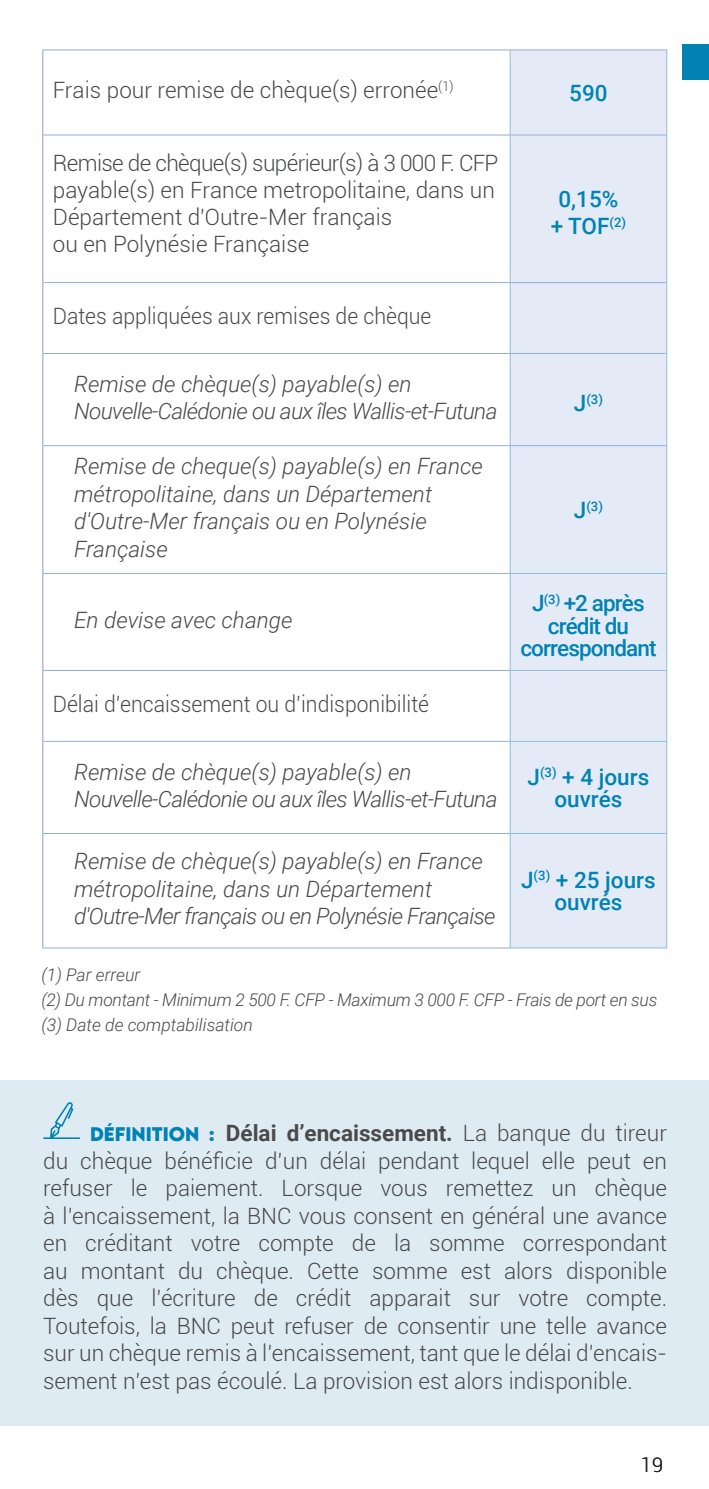
<style>
.page{position:relative;width:709px;height:1489px;background:#fff}
.page>*{position:absolute;margin:0;border:0;box-sizing:border-box;transform-origin:0 0}
.t1{font:300 22.5px/27.5px "Roboto";color:#494a4b;text-align:justify}
.t2{font:italic 300 22.5px/27.5px "Roboto";color:#494a4b}
.t3{font:italic 300 22.5px/27.5px "Roboto";letter-spacing:-.03em;color:#494a4b}
.t4{font:300 22.5px "Roboto";color:#494a4b;scale:.94 1}
.t5{font:500 22.5px/22.5px "Roboto";letter-spacing:-.005em;color:#0083b4;text-align:center}
.t6{font:500 22.5px/22.5px "Roboto";letter-spacing:-.04em;color:#0083b4;text-align:center}
.t7{font:300 20px "Roboto";color:#231f20}
.t8{font:italic 300 17.5px "Roboto";letter-spacing:-.02em;color:#494a4b}
.t9{font:italic 300 17.5px "Roboto";color:#494a4b}
.t10{font:500 13px "Roboto";color:#0083b4}
.s1{font-size:22.5px}
.s2{font-family:"LEMONMILK Pro";font-weight:700;font-size:17.5px;color:#0083b4}
.s3{font-weight:700}
</style>
<div class="page">
<div style="left:0;top:1079px;width:709px;height:345px;background:#dfebf3"></div>
<svg style="left:43px;top:1102px;width:37px;height:36px"></svg>
<div style="left:682px;top:45px;width:27px;height:35px;background:#0083b4"></div>
<div style="left:510px;top:50px;width:156px;height:897px;background:#e4ebf6"></div>
<hr style="left:42px;top:50px;width:1px;height:85px;background:#9797c4">
<hr style="left:42px;top:135px;width:1px;height:147px;background:#9797c4">
<hr style="left:42px;top:282px;width:1px;height:71px;background:#9797c4">
<hr style="left:42px;top:353px;width:1px;height:92px;background:#9797c4">
<hr style="left:42px;top:445px;width:1px;height:128px;background:#9797c4">
<hr style="left:42px;top:573px;width:1px;height:97px;background:#9797c4">
<hr style="left:42px;top:670px;width:1px;height:71px;background:#9797c4">
<hr style="left:42px;top:741px;width:1px;height:92px;background:#9797c4">
<hr style="left:42px;top:833px;width:1px;height:114px;background:#9797c4">
<hr style="left:509px;top:50px;width:1px;height:85px;background:#90bcd9">
<hr style="left:666px;top:50px;width:1px;height:85px;background:#90bcd9">
<hr style="left:509px;top:135px;width:1px;height:147px;background:#90bcd9">
<hr style="left:666px;top:135px;width:1px;height:147px;background:#90bcd9">
<hr style="left:509px;top:283px;width:1px;height:70px;background:#90bcd9">
<hr style="left:666px;top:282px;width:1px;height:71px;background:#90bcd9">
<hr style="left:509px;top:354px;width:1px;height:91px;background:#90bcd9">
<hr style="left:666px;top:353px;width:1px;height:92px;background:#90bcd9">
<hr style="left:509px;top:446px;width:1px;height:127px;background:#90bcd9">
<hr style="left:666px;top:445px;width:1px;height:128px;background:#90bcd9">
<hr style="left:510px;top:573px;width:157px;height:1px;background:#90bcd9">
<hr style="left:509px;top:573px;width:1px;height:97px;background:#90bcd9">
<hr style="left:666px;top:573px;width:1px;height:97px;background:#90bcd9">
<hr style="left:510px;top:670px;width:157px;height:1px;background:#90bcd9">
<hr style="left:509px;top:670px;width:1px;height:71px;background:#90bcd9">
<hr style="left:666px;top:670px;width:1px;height:71px;background:#90bcd9">
<hr style="left:510px;top:741px;width:157px;height:1px;background:#90bcd9">
<hr style="left:509px;top:741px;width:1px;height:92px;background:#90bcd9">
<hr style="left:666px;top:741px;width:1px;height:92px;background:#90bcd9">
<hr style="left:510px;top:833px;width:157px;height:1px;background:#90bcd9">
<hr style="left:509px;top:833px;width:1px;height:114px;background:#90bcd9">
<hr style="left:666px;top:833px;width:1px;height:114px;background:#90bcd9">
<hr style="left:510px;top:947px;width:157px;height:1px;background:#90bcd9">
<hr style="left:43px;top:49px;width:467px;height:1px;background:#91aeda">
<hr style="left:510px;top:49px;width:157px;height:1px;background:#91aeda">
<hr style="left:43px;top:135px;width:467px;height:1px;background:#91aeda">
<hr style="left:510px;top:135px;width:156px;height:1px;background:#91aeda">
<hr style="left:43px;top:282px;width:467px;height:1px;background:#91aeda">
<hr style="left:510px;top:282px;width:156px;height:1px;background:#91aeda">
<hr style="left:43px;top:353px;width:467px;height:1px;background:#91aeda">
<hr style="left:510px;top:353px;width:156px;height:1px;background:#91aeda">
<hr style="left:43px;top:445px;width:467px;height:1px;background:#91aeda">
<hr style="left:510px;top:445px;width:156px;height:1px;background:#91aeda">
<hr style="left:43px;top:573px;width:467px;height:1px;background:#91aeda">
<hr style="left:43px;top:670px;width:467px;height:1px;background:#91aeda">
<hr style="left:43px;top:741px;width:467px;height:1px;background:#91aeda">
<hr style="left:43px;top:833px;width:467px;height:1px;background:#91aeda">
<hr style="left:43px;top:947px;width:467px;height:1px;background:#91aeda">
<p class="t1" style="left:53px;top:76px;width:402px">Frais pour remise de chèque(s) erronée<sup>(1)</sup></p>
<p class="t5" style="left:569px;top:81px;width:40px">590</p>
<p class="t1" style="left:53px;top:148px;width:447px;text-align:left">Remise de chèque(s) supérieur(s) à 3 000 F. CFP payable(s) en France metropolitaine, dans un Département d'Outre-Mer français<br>ou en Polynésie Française</p>
<p class="t4" style="left:53px;top:300px;width:404px">Dates appliquées aux remises de chèque</p>
<p class="t3" style="left:74px;top:369px;width:425px">Remise de chèque(s) payable(s) en<br>Nouvelle-Calédonie ou aux îles Wallis-et-Futuna</p>
<p class="t2" style="left:74px;top:451px;width:410px">Remise de cheque(s) payable(s) en France métropolitaine, dans un Département d'Outre-Mer français ou en Polynésie<br>Française</p>
<p class="t2" style="left:74px;top:605px;width:220px">En devise avec change</p>
<p class="t4" style="left:53px;top:688px;width:402px">Délai d’encaissement ou d’indisponibilité</p>
<p class="t5" style="left:551px;top:185px;width:77px;line-height:27px">0,15% + TOF<sup>(2)</sup></p>
<p class="t10" style="left:574px;top:390px;width:31px"><span class="s1">J</span>(3)</p>
<p class="t10" style="left:574px;top:497px;width:31px"><span class="s1">J</span>(3)</p>
<p class="t6" style="left:520px;top:591px;width:138px">J<sup>(3)</sup> +2 après crédit du correspondant</p>
<p class="t3" style="left:74px;top:757px;width:425px">Remise de chèque(s) payable(s) en<br>Nouvelle-Calédonie ou aux îles Wallis-et-Futuna</p>
<p class="t5" style="left:527px;top:764px;width:123px">J<sup>(3)</sup> + 4 jours ouvrés</p>
<p class="t2" style="left:74px;top:846px;width:423px">Remise de chèque(s) payable(s) en France métropolitaine, dans un Département d'Outre-Mer français ou en Polynésie Française</p>
<p class="t5" style="left:521px;top:867px;width:136px">J<sup>(3)</sup> + 25 jours ouvrés</p>
<p class="t9" style="left:41px;top:962px;width:100px">(1) Par erreur</p>
<p class="t8" style="left:41px;top:987px;width:617px">(2) Du montant - Minimum 2 500 F. CFP - Maximum 3 000 F. CFP - Frais de port en sus</p>
<p class="t9" style="left:41px;top:1012px;width:213px">(3) Date de comptabilisation</p>
<p class="t1" style="left:43px;top:1118px;width:625px;text-indent:47px"><span class="s2">DÉFINITION :</span> <span class="s3">Délai d’encaissement.</span> La banque du tireur du chèque bénéficie d’un délai pendant lequel elle peut en refuser le paiement. Lorsque vous remettez un chèque à l’encaissement, la BNC vous consent en général une avance en créditant votre compte de la somme correspondant au montant du chèque. Cette somme est alors disponible dès que l’écriture de crédit apparait sur votre compte.<br>Toutefois, la BNC peut refuser de consentir une telle avance sur un chèque remis à l’encaissement, tant que le délai d’encais&shy;sement n’est pas écoulé. La provision est alors indisponible.</p>
<p class="t7" style="left:641px;top:1450px;width:24px">19</p>
</div>
